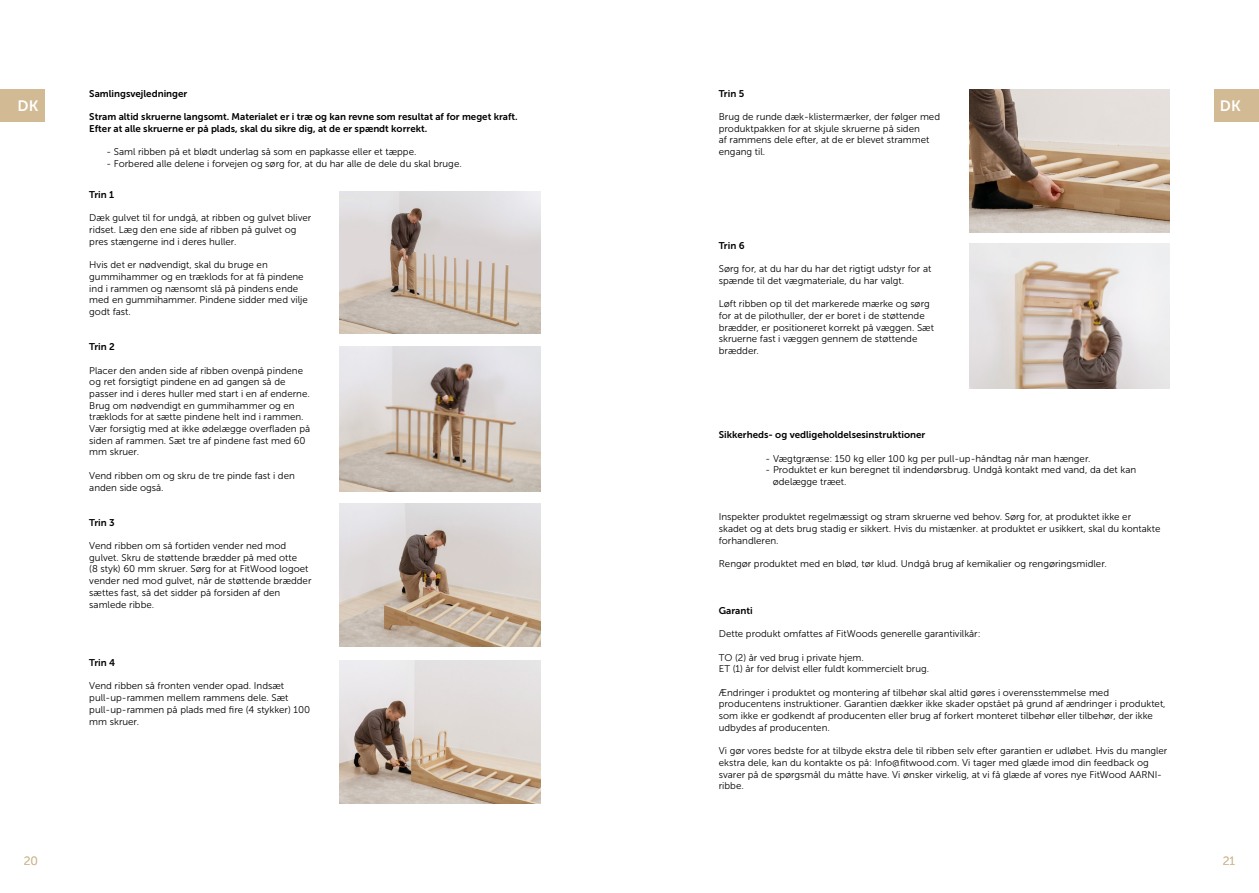
<style>
.page{position:relative;width:1259px;height:893px;background:#fff}
.page>*{position:absolute;margin:0;border:0;box-sizing:border-box;transform-origin:0 0}
.t1{font:15px "Museo Sans 700";color:#fff}
.t2{font:12px "Museo Sans 300";color:#d1ba94}
.t3{font:9.75px/11.7px "Museo Sans 300";color:#000}
.t4{font:9.75px/11.7px "Museo Sans 300";color:#020203}
.t5{font:9.75px/11.7px "Museo Sans 700";color:#000}
</style>
<div class="page">
<div style="left:0;top:89px;width:45px;height:33px;background:#d1ba94"></div>
<div style="left:1214px;top:89px;width:45px;height:33px;background:#d1ba94"></div>
<img style="left:339px;top:504px;width:201px;height:143px">
<img style="left:340px;top:191px;width:200px;height:143px">
<img style="left:340px;top:347px;width:200px;height:144px">
<img style="left:340px;top:661px;width:200px;height:143px">
<img style="left:969px;top:244px;width:200px;height:145px">
<img style="left:969px;top:89px;width:200px;height:143px">
<p class="t5" style="left:89px;top:87px;width:100px">Samlingsvejledninger</p>
<p class="t5" style="left:89px;top:111px;width:430px">Stram altid skruerne langsomt. Materialet er i træ og kan revne som resultat af for meget kraft.<br>Efter at alle skruerne er på plads, skal du sikre dig, at de er spændt korrekt.</p>
<p class="t3" style="left:106px;top:146px;width:312px">- Saml ribben på et blødt underlag så som en papkasse eller et tæppe.</p>
<p class="t3" style="left:106px;top:158px;width:357px">- Forbered alle delene i forvejen og sørg for, at du har alle de dele du skal bruge.</p>
<p class="t5" style="left:89px;top:189px;width:26px">Trin 1</p>
<p class="t3" style="left:89px;top:212px;width:223px">Dæk gulvet til for undgå, at ribben og gulvet bliver ridset. Læg den ene side af ribben på gulvet og pres stængerne ind i deres huller.</p>
<p class="t3" style="left:89px;top:259px;width:220px">Hvis det er nødvendigt, skal du bruge en gummihammer og en træklods for at få pindene ind i rammen og nænsomt slå på pindens ende med en gummihammer. Pindene sidder med vilje godt fast.</p>
<p class="t5" style="left:89px;top:341px;width:27px">Trin 2</p>
<p class="t3" style="left:89px;top:364px;width:222px">Placer den anden side af ribben ovenpå pindene og ret forsigtigt pindene en ad gangen så de passer ind i deres huller med start i en af enderne.<br>Brug om nødvendigt en gummihammer og en træklods for at sætte pindene helt ind i rammen.<br>Vær forsigtig med at ikke ødelægge overfladen på siden af rammen. Sæt tre af pindene fast med 60 mm skruer.</p>
<p class="t3" style="left:89px;top:470px;width:207px">Vend ribben om og skru de tre pinde fast i den anden side også.</p>
<p class="t5" style="left:89px;top:516px;width:27px">Trin 3</p>
<p class="t3" style="left:89px;top:540px;width:224px">Vend ribben om så fortiden vender ned mod gulvet. Skru de støttende brædder på med otte<br>(8 styk) 60 mm skruer. Sørg for at FitWood logoet vender ned mod gulvet, når de støttende brædder sættes fast, så det sidder på forsiden af den samlede ribbe.</p>
<p class="t5" style="left:719px;top:87px;width:27px">Trin 5</p>
<p class="t3" style="left:719px;top:111px;width:223px">Brug de runde dæk-klistermærker, der følger med produktpakken for at skjule skruerne på siden<br>af rammens dele efter, at de er blevet strammet engang til.</p>
<h1 class="t1" style="left:14px;top:97px;width:25px">NO</h1>
<h1 class="t1" style="left:1220px;top:97px;width:25px">NO</h1>
<h1 class="t1" style="left:18px;top:97px;width:22px">DK</h1>
<h1 class="t1" style="left:1220px;top:97px;width:22px">DK</h1>
<p class="t5" style="left:719px;top:239px;width:27px">Trin 6</p>
<p class="t3" style="left:719px;top:263px;width:214px">Sørg for, at du har du har det rigtigt udstyr for at spænde til det vægmateriale, du har valgt.</p>
<p class="t3" style="left:719px;top:298px;width:217px">Løft ribben op til det markerede mærke og sørg for at de pilothuller, der er boret i de støttende brædder, er positioneret korrekt på væggen. Sæt skruerne fast i væggen gennem de støttende brædder.</p>
<p class="t5" style="left:719px;top:429px;width:208px">Sikkerheds- og vedligeholdelsesinstruktioner</p>
<p class="t3" style="left:765px;top:453px;width:326px">- Vægtgrænse: 150 kg eller 100 kg per pull-up-håndtag når man hænger.</p>
<p class="t3" style="left:773px;top:464px;width:365px;text-indent:-7px">- Produktet er kun beregnet til indendørsbrug. Undgå kontakt med vand, da det kan ødelægge træet.</p>
<p class="t3" style="left:719px;top:511px;width:443px">Inspekter produktet regelmæssigt og stram skruerne ved behov. Sørg for, at produktet ikke er skadet og at dets brug stadig er sikkert. Hvis du mistænker. at produktet er usikkert, skal du kontakte forhandleren.</p>
<p class="t3" style="left:719px;top:558px;width:389px">Rengør produktet med en blød, tør klud. Undgå brug af kemikalier og rengøringsmidler.</p>
<p class="t5" style="left:719px;top:605px;width:35px">Garanti</p>
<p class="t4" style="left:719px;top:628px;width:263px">Dette produkt omfattes af FitWoods generelle garantivilkår:</p>
<p class="t4" style="left:719px;top:651px;width:147px">TO (2) år ved brug i private hjem.</p>
<p class="t4" style="left:719px;top:663px;width:212px">ET (1) år for delvist eller fuldt kommercielt brug.</p>
<p class="t4" style="left:719px;top:687px;width:448px">Ændringer i produktet og montering af tilbehør skal altid gøres i overensstemmelse med producentens instruktioner. Garantien dækker ikke skader opstået på grund af ændringer i produktet, som ikke er godkendt af producenten eller brug af forkert monteret tilbehør eller tilbehør, der ikke udbydes af producenten.</p>
<p class="t4" style="left:719px;top:745px;width:450px">Vi gør vores bedste for at tilbyde ekstra dele til ribben selv efter garantien er udløbet. Hvis du mangler ekstra dele, kan du kontakte os på: Info@fitwood.com. Vi tager med glæde imod din feedback og svarer på de spørgsmål du måtte have. Vi ønsker virkelig, at vi få glæde af vores nye FitWood AARNI&shy;ribbe.</p>
<p class="t5" style="left:89px;top:657px;width:27px">Trin 4</p>
<p class="t3" style="left:89px;top:680px;width:222px">Vend ribben så fronten vender opad. Indsæt pull-up-rammen mellem rammens dele. Sæt pull-up-rammen på plads med fire (4 stykker) 100 mm skruer.</p>
<p class="t2" style="left:24px;top:855px;width:16px">20</p>
<p class="t2" style="left:1222px;top:855px;width:14px">21</p>
</div>
